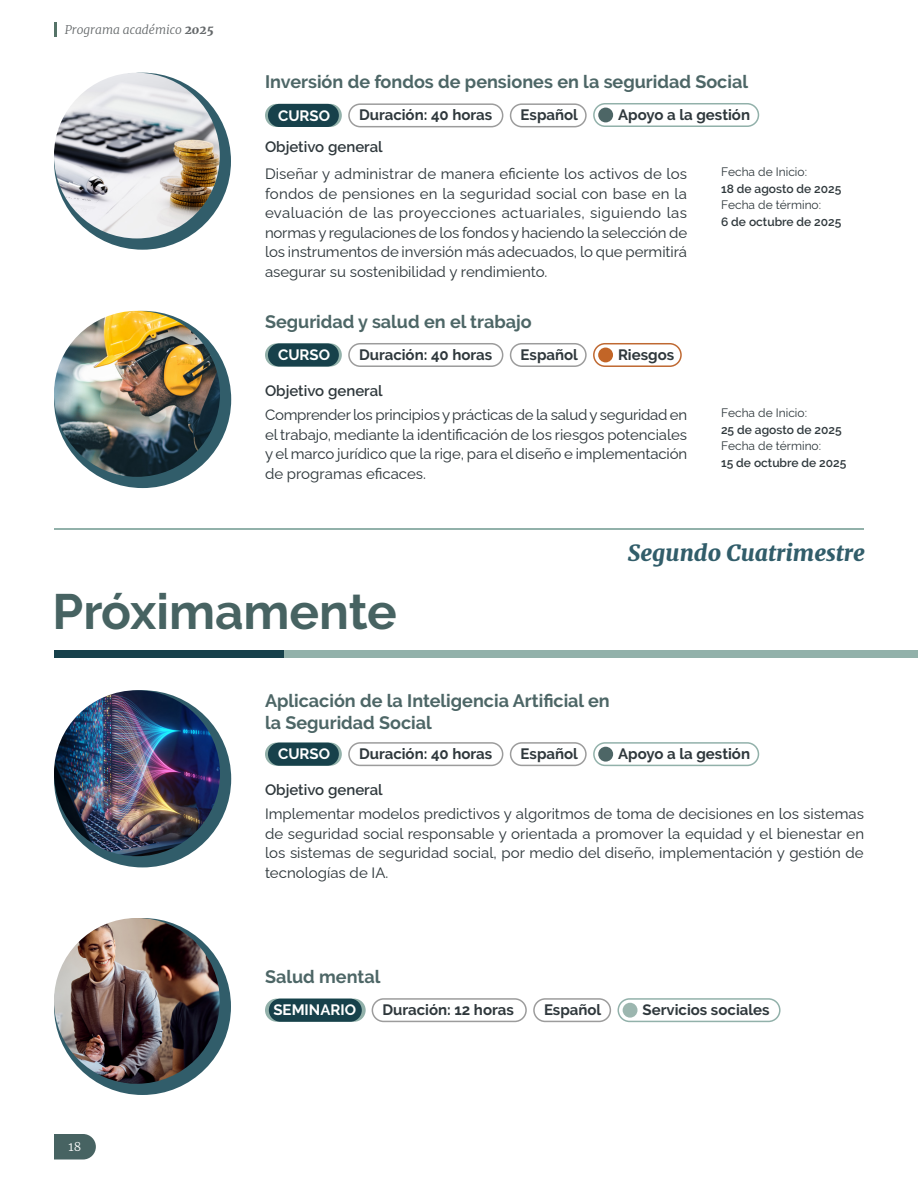
<style>
.page{position:relative;width:918px;height:1188px;background:#fff}
.page>*{position:absolute;margin:0;border:0;box-sizing:border-box;transform-origin:0 0}
.Títulos{font:700 49.5px "Raleway";color:#476362}
.Subtitulos{font:italic 900 22.5px "Merriweather";color:#315d6a}
.Titulos_Cursos{font:700 18px "Raleway";color:#4d6666}
.Parrafo_Inicio{font:100 15px/19.5px "Raleway";color:#2f383c;text-align:justify}
.Parrafo_Inicio-2{font:700 15px "Raleway";color:#2f383c}
.Parrafo_Inicio-3{font:600 15px "Raleway";color:#2f383c}
.t1{font:700 15px "Raleway";color:#fff}
.Parrafo_Inicio-4{font:600 12px "Raleway";color:#2f383c}
.Parrafo_Inicio-5{font:12px "Raleway";color:#2f383c}
.t2{font:italic 300 12px "Merriweather";color:#636769}
.t3{font:300 12px "Merriweather";color:#fff}
.s1{font-weight:900}
</style>
<div class="page">
<hr style="left:54px;top:23px;width:3px;height:14px;background:#557368">
<svg style="left:54px;top:1134px;width:42px;height:26px"></svg>
<div style="left:54px;top:311px;width:177px;height:177px;background:#315d6a;border-radius:50%"></div>
<img style="left:54px;top:311px;width:166px;height:166px;border-radius:83px">
<div style="left:54px;top:918px;width:177px;height:177px;background:#315d6a;border-radius:50%"></div>
<img style="left:54px;top:918px;width:166px;height:166px;border-radius:83px">
<div style="left:54px;top:73px;width:177px;height:177px;background:#315d6a;border-radius:50%"></div>
<img style="left:54px;top:73px;width:166px;height:165px;border-radius:83px">
<div style="left:54px;top:650px;width:231px;height:8px;background:#17414b"></div>
<div style="left:285px;top:650px;width:633px;height:8px;background:#92b1aa"></div>
<div style="left:510px;top:343px;width:77px;height:24px;border:2px solid #9c9c9c;border-radius:11px"></div>
<div style="left:510px;top:103px;width:77px;height:24px;border:2px solid #9c9c9c;border-radius:11px"></div>
<div style="left:510px;top:742px;width:77px;height:24px;border:2px solid #9c9c9c;border-radius:11px"></div>
<div style="left:348px;top:343px;width:155px;height:24px;border:2px solid #9c9c9c;border-radius:11px"></div>
<div style="left:348px;top:103px;width:155px;height:24px;border:2px solid #9c9c9c;border-radius:11px"></div>
<div style="left:348px;top:742px;width:155px;height:24px;border:2px solid #9c9c9c;border-radius:11px"></div>
<svg style="left:265px;top:343px;width:77px;height:24px"></svg>
<svg style="left:265px;top:104px;width:77px;height:23px"></svg>
<svg style="left:265px;top:743px;width:77px;height:23px"></svg>
<div style="left:268px;top:343px;width:71px;height:24px;background:#17414b;border-radius:12px"></div>
<div style="left:268px;top:104px;width:71px;height:23px;background:#17414b;border-radius:12px"></div>
<div style="left:268px;top:743px;width:71px;height:23px;background:#17414b;border-radius:12px"></div>
<div style="left:593px;top:343px;width:89px;height:24px;border:2px solid #bf6932;border-radius:11px"></div>
<div style="left:598px;top:348px;width:15px;height:14px;background:#c26527;border-radius:50%"></div>
<div style="left:618px;top:998px;width:163px;height:24px;border:2px solid #92b1aa;border-radius:11px"></div>
<div style="left:623px;top:1003px;width:15px;height:15px;background:#9cb6af;border-radius:50%"></div>
<div style="left:533px;top:998px;width:78px;height:24px;border:2px solid #9c9c9c;border-radius:11px"></div>
<div style="left:372px;top:998px;width:155px;height:24px;border:2px solid #9c9c9c;border-radius:11px"></div>
<svg style="left:265px;top:999px;width:101px;height:23px"></svg>
<div style="left:269px;top:999px;width:93px;height:23px;background:#17414b;border-radius:12px"></div>
<div style="left:593px;top:742px;width:166px;height:24px;border:2px solid #92b1aa;border-radius:11px"></div>
<div style="left:598px;top:747px;width:15px;height:15px;background:#4d6666;border-radius:50%"></div>
<div style="left:54px;top:690px;width:177px;height:177px;background:#315d6a;border-radius:50%"></div>
<img style="left:54px;top:690px;width:166px;height:166px;border-radius:83px">
<div style="left:593px;top:103px;width:166px;height:24px;border:2px solid #92b1aa;border-radius:11px"></div>
<div style="left:598px;top:108px;width:15px;height:14px;background:#4d6666;border-radius:50%"></div>
<hr style="left:54px;top:528px;width:810px;height:2px;background:#92b1aa">
<p class="t2" style="left:65px;top:22px;width:150px">Programa académico <span class="s1">2025</span></p>
<p class="Titulos_Cursos" style="left:265px;top:72px;width:485px">Inversión de fondos de pensiones en la seguridad Social</p>
<p class="t1" style="left:278px;top:107px;width:54px">CURSO</p>
<p class="Parrafo_Inicio-2" style="left:359px;top:107px;width:135px">Duración: 40 horas</p>
<p class="Parrafo_Inicio-3" style="left:265px;top:138px;width:119px">Objetivo general</p>
<p class="Parrafo_Inicio-2" style="left:521px;top:107px;width:59px">Español</p>
<p class="Parrafo_Inicio-2" style="left:618px;top:106px;width:133px">Apoyo a la gestión</p>
<p class="Parrafo_Inicio" style="left:265px;top:162px;width:424px">Diseñar y administrar de manera eficiente los activos de los fondos de pensiones en la seguridad social con base en la evaluación de las proyecciones actuariales, siguiendo las normas y regulaciones de los fondos y haciendo la selección de los instrumentos de inversión más adecuados, lo que permitirá asegurar su sostenibilidad y rendimiento.</p>
<p class="Titulos_Cursos" style="left:265px;top:311px;width:268px">Seguridad y salud en el trabajo</p>
<p class="t1" style="left:278px;top:346px;width:54px">CURSO</p>
<p class="Parrafo_Inicio-2" style="left:359px;top:346px;width:135px">Duración: 40 horas</p>
<p class="Parrafo_Inicio-3" style="left:265px;top:382px;width:119px">Objetivo general</p>
<p class="Parrafo_Inicio-2" style="left:521px;top:346px;width:59px">Español</p>
<p class="Parrafo_Inicio-2" style="left:618px;top:346px;width:58px">Riesgos</p>
<p class="Parrafo_Inicio" style="left:265px;top:404px;width:424px">Comprender los principios y prácticas de la salud y seguridad en el trabajo, mediante la identificación de los riesgos potenciales y el marco jurídico que la rige, para el diseño e implementación de programas eficaces.</p>
<p class="Parrafo_Inicio-5" style="left:721px;top:165px;width:88px">Fecha de Inicio:</p>
<p class="Parrafo_Inicio-4" style="left:721px;top:182px;width:122px">18 de agosto de 2025</p>
<p class="Parrafo_Inicio-5" style="left:721px;top:198px;width:102px">Fecha de término:</p>
<p class="Parrafo_Inicio-4" style="left:721px;top:215px;width:122px">6 de octubre de 2025</p>
<p class="Parrafo_Inicio-5" style="left:721px;top:406px;width:88px">Fecha de Inicio:</p>
<p class="Parrafo_Inicio-4" style="left:721px;top:423px;width:122px">25 de agosto de 2025</p>
<p class="Parrafo_Inicio-5" style="left:721px;top:439px;width:102px">Fecha de término:</p>
<p class="Parrafo_Inicio-4" style="left:721px;top:456px;width:127px">15 de octubre de 2025</p>
<p class="Subtitulos" style="left:628px;top:537px;width:239px">Segundo Cuatrimestre</p>
<p class="Títulos" style="left:53px;top:583px;width:346px">Próximamente</p>
<p class="Titulos_Cursos" style="left:265px;top:691px;width:346px">Aplicación de la Inteligencia Artificial en</p>
<p class="Titulos_Cursos" style="left:265px;top:712px;width:168px">la Seguridad Social</p>
<p class="t1" style="left:278px;top:745px;width:54px">CURSO</p>
<p class="Parrafo_Inicio-2" style="left:359px;top:745px;width:135px">Duración: 40 horas</p>
<p class="Parrafo_Inicio-3" style="left:265px;top:781px;width:119px">Objetivo general</p>
<p class="Parrafo_Inicio-2" style="left:521px;top:745px;width:59px">Español</p>
<p class="Parrafo_Inicio-2" style="left:618px;top:745px;width:133px">Apoyo a la gestión</p>
<p class="Parrafo_Inicio" style="left:265px;top:803px;width:601px">Implementar modelos predictivos y algoritmos de toma de decisiones en los sistemas de seguridad social responsable y orientada a promover la equidad y el bienestar en los sistemas de seguridad social, por medio del diseño, implementación y gestión de tecnologías de IA.</p>
<p class="Titulos_Cursos" style="left:265px;top:966px;width:117px">Salud mental</p>
<p class="t3" style="left:69px;top:1138px;width:14px">18</p>
<p class="t1" style="left:273px;top:1001px;width:84px">SEMINARIO</p>
<p class="Parrafo_Inicio-2" style="left:382px;top:1001px;width:133px">Duración: 12 horas</p>
<p class="Parrafo_Inicio-2" style="left:544px;top:1001px;width:59px">Español</p>
<p class="Parrafo_Inicio-2" style="left:643px;top:1001px;width:129px">Servicios sociales</p>
</div>
